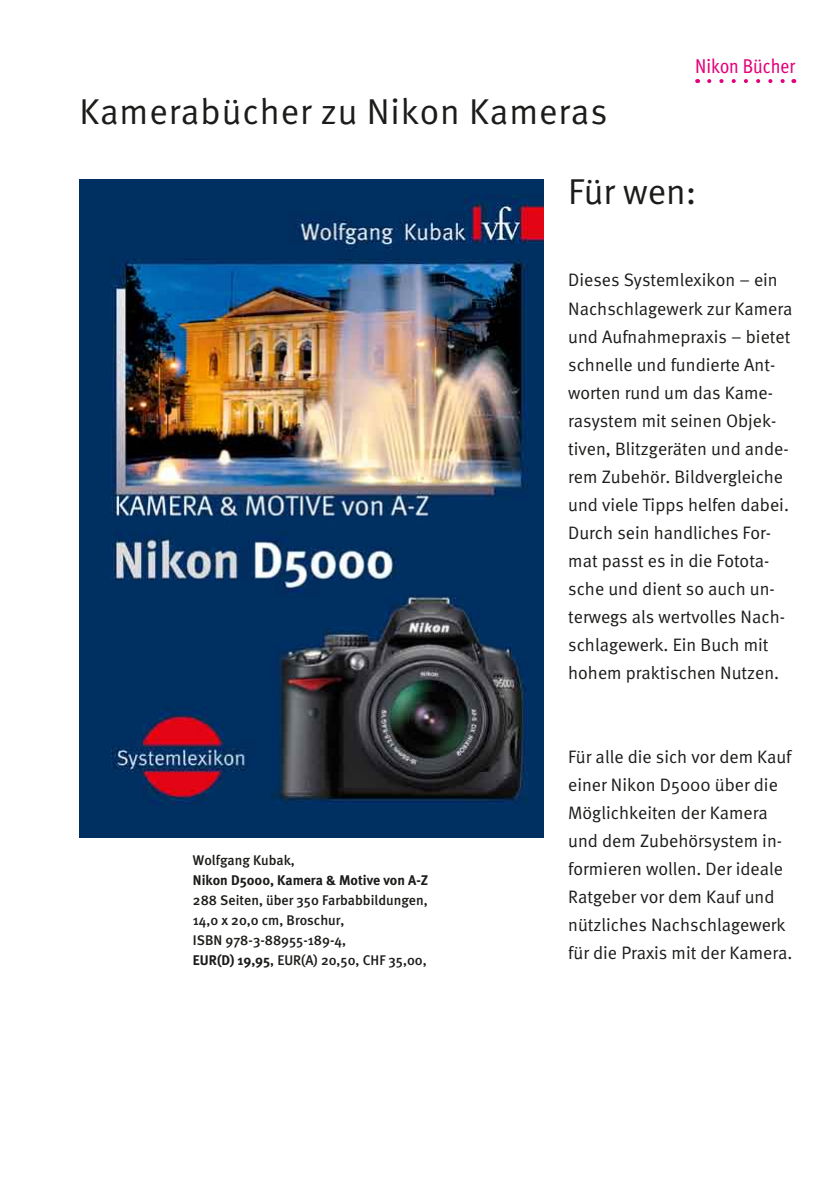
<style>
.page{position:relative;width:840px;height:1191px;background:#fff}
.page>*{position:absolute;margin:0;border:0;box-sizing:border-box;transform-origin:0 0}
.t1{font:36px "Meta Normal";letter-spacing:.025em;color:#1c1c1a}
.t2{font:20px "Meta Cond";color:#e2007a}
.t3{font:18px/28px "Meta Normal";color:#1c1c1a}
.t4{font:500 14px/20px "Meta";color:#1c1c1a}
.t5{font:700 14px "Meta";color:#1c1c1a}
.s1{font-weight:700}
</style>
<div class="page">
<svg style="left:708px;top:79px;width:77px;height:4px"></svg>
<img style="left:79px;top:180px;width:464px;height:657px">
<h1 class="t1" style="left:79px;top:90px;width:529px">Kamerabücher zu Nikon Kameras</h1>
<p class="t2" style="left:694px;top:55px;width:102px">Nikon Bücher</p>
<h1 class="t1" style="left:568px;top:171px;width:130px">Für wen:</h1>
<p class="t4" style="left:193px;top:849px;width:103px">Wolfgang Kubak,</p>
<p class="t5" style="left:193px;top:871px;width:237px">Nikon D5000, Kamera &amp; Motive von A-Z</p>
<p class="t4" style="left:193px;top:889px;width:236px">288 Seiten, über 350 Farbabbildungen,<br>14,0 x 20,0 cm, Broschur,<br>ISBN 978-3-88955-189-4,<br><span class="s1">EUR(D) 19,95</span>, EUR(A) 20,50, CHF 35,00,</p>
<p class="t3" style="left:568px;top:266px;width:226px">Dieses Systemlexikon – ein<br>Nachschlagewerk zur Kamera und Aufnahmepraxis – bietet schnelle und fundierte Ant&shy;worten rund um das Kame&shy;rasystem mit seinen Objek&shy;tiven, Blitzgeräten und ande&shy;rem Zubehör. Bildvergleiche und viele Tipps helfen dabei.<br>Durch sein handliches For&shy;mat passt es in die Fotota&shy;sche und dient so auch un&shy;terwegs als wertvolles Nach&shy;schlagewerk. Ein Buch mit hohem praktischen Nutzen.</p>
<p class="t3" style="left:568px;top:742px;width:225px">Für alle die sich vor dem Kauf einer Nikon D5000 über die<br>Möglichkeiten der Kamera und dem Zubehörsystem in&shy;formieren wollen. Der ideale<br>Ratgeber vor dem Kauf und nützliches Nachschlagewerk für die Praxis mit der Kamera.</p>
</div>
